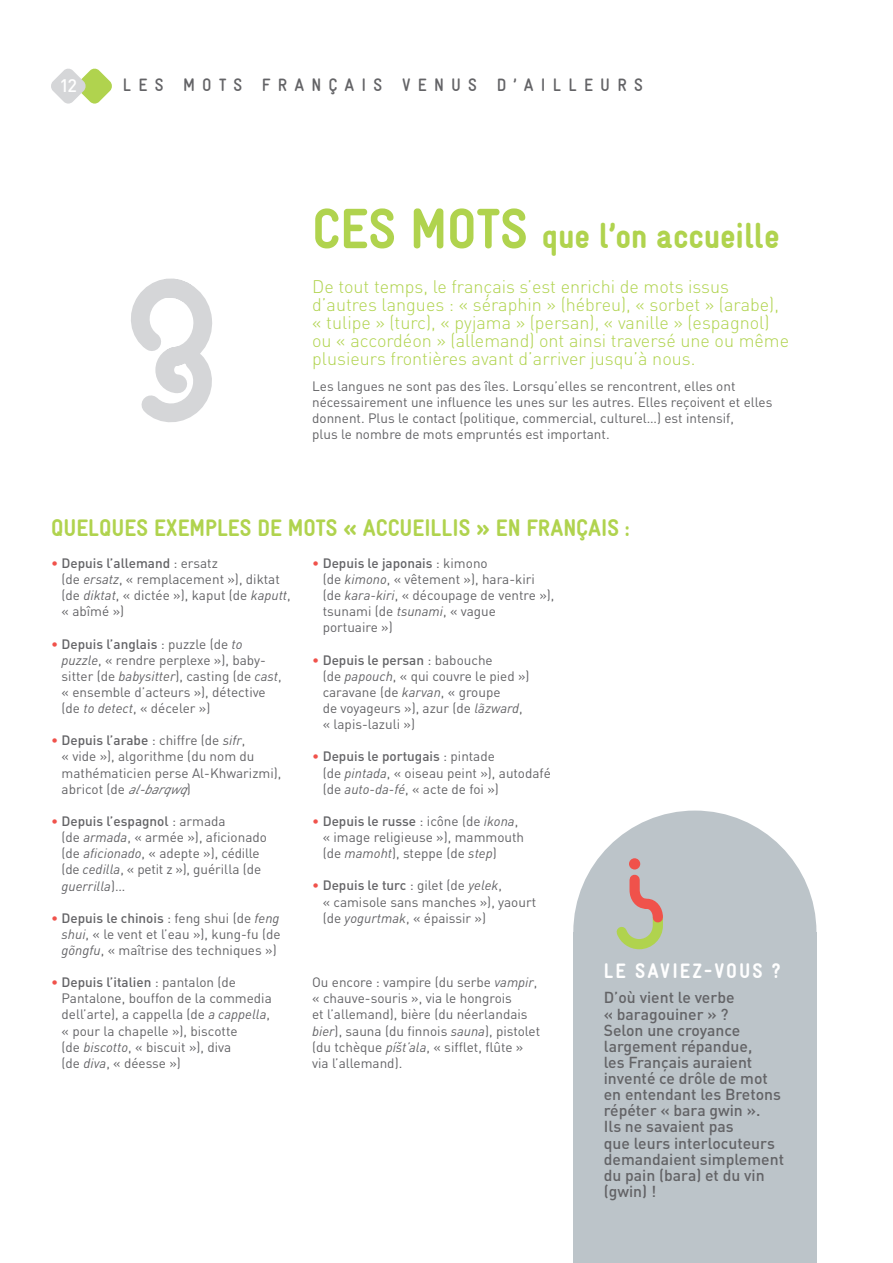
<style>
.page{position:relative;width:893px;height:1263px;background:#fff}
.page>*{position:absolute;margin:0;border:0;box-sizing:border-box;transform-origin:0 0}
.t1{font:900 condensed 36px "Gravur";color:#b0d34e}
.t2{font:900 condensed 24px "Gravur";color:#b0d34e}
.t3{font:900 condensed 21px "Gravur";letter-spacing:.1em;color:#fff}
.t4{font:300 18px/18px "DIN";color:#b0d34e}
.t5{font:700 condensed 18px "Gravur";letter-spacing:.4em;color:#636366}
.t6{font:500 18px "DIN";color:#fff}
.t7{font:500 15.75px/16.2px "DIN";color:#636366}
.t8{font:13.5px/16px "DIN";color:#636366}
.s1{font-size:57px}
.s2{color:#f0524b}
.s3{font-weight:500}
.s4{font-style:italic}
</style>
<div class="page">
<div style="left:573px;top:932px;width:243px;height:331px;background:#bcc4c9"></div>
<div style="left:573px;top:810px;width:243px;height:244px;background:#bcc4c9;border-radius:50%"></div>
<svg style="left:51px;top:68px;width:61px;height:36px"></svg>
<div style="left:629px;top:858px;width:11px;height:11px;background:#f0524b;border-radius:50%"></div>
<svg style="left:616px;top:874px;width:47px;height:76px"></svg>
<svg style="left:131px;top:278px;width:81px;height:138px"></svg>
<h3 class="t6" style="left:59px;top:74px;width:19px">12</h3>
<h3 class="t5" style="left:123px;top:75px;width:326px">LES M OTS FRAN ÇAIS VENUS</h3>
<h3 class="t5" style="left:497px;top:75px;width:146px">D’AILL EU RS</h3>
<h1 class="t1" style="left:312px;top:216px;width:469px"><span class="s1">CES MOTS</span> QUE L’ON ACCUEILLE</h1>
<p class="t4" style="left:312px;top:277px;width:478px">De tout temps, le français s’est enrichi de mots issus d’autres langues : « séraphin » (hébreu), « sorbet » (arabe), « tulipe » (turc), « pyjama » (persan), « vanille » (espagnol) ou « accordéon » (allemand) ont ainsi traversé une ou même plusieurs frontières avant d’arriver jusqu’à nous.</p>
<p class="t8" style="left:312px;top:377px;width:462px">Les langues ne sont pas des îles. Lorsqu’elles se rencontrent, elles ont nécessairement une influence les unes sur les autres. Elles reçoivent et elles donnent. Plus le contact (politique, commercial, culturel…) est intensif,<br>plus le nombre de mots empruntés est important.</p>
<h2 class="t2" style="left:51px;top:514px;width:580px">QUELQUES EXEMPLES DE MOTS « ACCUEILLIS » EN FRANÇAIS :</h2>
<p class="t8" style="left:62px;top:555px;width:231px;text-indent:-11px"><span class="s2">•</span> <span class="s3">Depuis l’allemand</span> : ersatz<br>(de <span class="s4">ersatz</span>, « remplacement »), diktat (de <span class="s4">diktat</span>, « dictée »), kaput (de <span class="s4">kaputt</span>, « abîmé »)</p>
<p class="t8" style="left:62px;top:635px;width:222px;text-indent:-11px"><span class="s2">•</span> <span class="s3">Depuis l’anglais</span> : puzzle (de <span class="s4">to puzzle</span>, « rendre perplexe »), baby&shy;sitter (de <span class="s4">babysitter</span>), casting (de <span class="s4">cast</span>, « ensemble d’acteurs »), détective (de <span class="s4">to detect</span>, « déceler »)</p>
<p class="t8" style="left:62px;top:732px;width:221px;text-indent:-11px"><span class="s2">•</span> <span class="s3">Depuis l’arabe</span> : chiffre (de <span class="s4">sifr</span>,<br>« vide »), algorithme (du nom du mathématicien perse Al-Khwarizmi), a b r i c o t ( d e <span class="s4">al-barqwq</span>)</p>
<p class="t8" style="left:62px;top:813px;width:207px;text-indent:-11px"><span class="s2">•</span> <span class="s3">Depuis l’espagnol</span> : armada<br>(de <span class="s4">armada</span>, « armée »), aficionado (de <span class="s4">aficionado</span>, « adepte »), cédille (de <span class="s4">cedilla</span>, « petit z »), guérilla (de <span class="s4">guerrilla</span>)…</p>
<p class="t8" style="left:62px;top:909px;width:221px;text-align:justify;text-indent:-11px"><span class="s2">•</span> <span class="s3">Depuis le chinois</span> : feng shui (de <span class="s4">feng shui</span>, « le vent et l’eau »), kung-fu (de <span class="s4">gõngfu</span>, « maîtrise des techniques »)</p>
<p class="t8" style="left:62px;top:974px;width:212px;text-indent:-11px"><span class="s2">•</span> <span class="s3">Depuis l’italien</span> : pantalon (de<br>Pantalone, bouffon de la commedia dell’arte), a cappella (de <span class="s4">a cappella</span>, « pour la chapelle »), biscotte<br>(de <span class="s4">biscotto</span>, « biscuit »), diva<br>(de <span class="s4">diva</span>, « déesse »)</p>
<p class="t8" style="left:323px;top:555px;width:233px;text-indent:-11px"><span class="s2">•</span> <span class="s3">Depuis le japonais</span> : kimono<br>(de <span class="s4">kimono</span>, « vêtement »), hara-kiri (de <span class="s4">kara-kiri</span>, « découpage de ventre »), tsunami (de <span class="s4">tsunami</span>, « vague portuaire »)</p>
<p class="t8" style="left:323px;top:651px;width:208px;text-indent:-11px"><span class="s2">•</span> <span class="s3">Depuis le persan</span> : babouche<br>(de <span class="s4">papouch</span>, « qui couvre le pied ») caravane (de <span class="s4">karvan</span>, « groupe<br>de voyageurs »), azur (de <span class="s4">lãzward</span>, « lapis-lazuli »)</p>
<p class="t8" style="left:323px;top:748px;width:230px;text-indent:-11px"><span class="s2">•</span> <span class="s3">Depuis le portugais</span> : pintade<br>(de <span class="s4">pintada</span>, « oiseau peint »), autodafé (de <span class="s4">auto-da-fé</span>, « acte de foi »)</p>
<p class="t8" style="left:323px;top:813px;width:203px;text-indent:-11px"><span class="s2">•</span> <span class="s3">Depuis le russe</span> : icône (de <span class="s4">ikona</span>, « image religieuse »), mammouth (de <span class="s4">mamoht</span>), steppe (de <span class="s4">step</span>)</p>
<p class="t8" style="left:323px;top:877px;width:215px;text-indent:-11px"><span class="s2">•</span> <span class="s3">Depuis le turc</span> : gilet (de <span class="s4">yelek</span>,<br>« camisole sans manches »), yaourt (de <span class="s4">yogurtmak</span>, « épaissir »)</p>
<p class="t8" style="left:312px;top:974px;width:230px">Ou encore : vampire (du serbe <span class="s4">vampir</span>, « chauve-souris », via le hongrois<br>et l’allemand), bière (du néerlandais <span class="s4">bier</span>), sauna (du finnois <span class="s4">sauna</span>), pistolet (du tchèque <span class="s4">píšt’ala</span>, « sifflet, flûte » via l’allemand).</p>
<h3 class="t3" style="left:604px;top:959px;width:178px">LE SAVIEZ-VOUS ?</h3>
<p class="t7" style="left:604px;top:989px;width:182px">D’où vient le verbe<br>« baragouiner » ?<br>Selon une croyance largement répandue,<br>les Français auraient inventé ce drôle de mot en entendant les Bretons répéter « bara gwin ».<br>Ils ne savaient pas<br>que leurs interlocuteurs demandaient simplement du pain (bara) et du vin (gwin) !</p>
</div>
